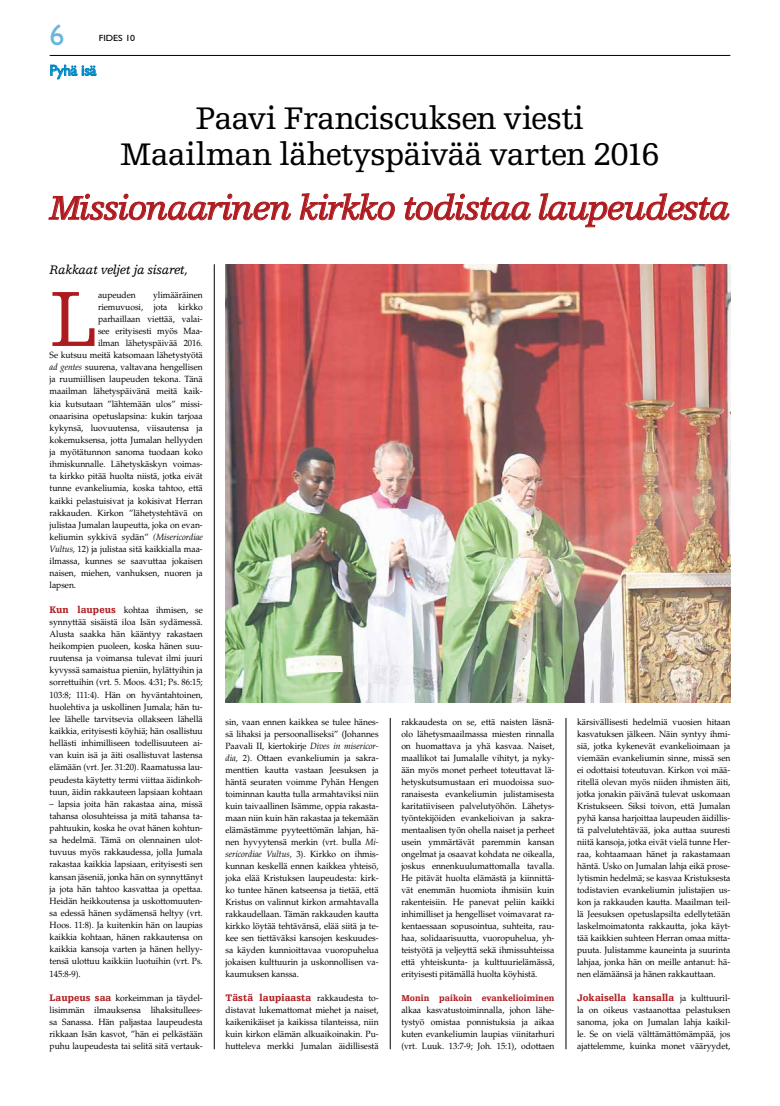
<style>
.page{position:relative;width:780px;height:1106px;background:#fff}
.page>*{position:absolute;margin:0;border:0;box-sizing:border-box;transform-origin:0 0}
.t1{font:82.6px "Egyptienne FLT Std";color:#ae1b1f;scale:.95 1}
.t2{font:italic 35px "Egyptienne FLT Std";letter-spacing:-.045em;color:#ae1b1f}
.t3{font:33px/36px "Egyptienne FLT Std";letter-spacing:-.035em;color:#000;text-align:center}
.t4{font:30px "Gill Sans Std";color:#6cb5dc}
.t5{font:15px "Gill Sans Std";letter-spacing:-.01em;color:#0088c3}
.t6{font:italic 13px "Egyptienne FLT Std";letter-spacing:-.025em;color:#000;scale:.95 1}
.t7{font:900 10px "Egyptienne FLT Std";letter-spacing:.005em;color:#ae1b1f;scale:.95 1}
.t8{font:9px/12px "Palatino LT Std";letter-spacing:-.005em;color:#000;text-align:justify;scale:.95 1}
.t9{font:900 9px "Egyptienne FLT Std";letter-spacing:.005em;color:#ae1b1f;scale:.95 1}
.t10{font:9px "Gill Sans Std";color:#000;scale:1.1 1}
.s1{font-style:italic}
.s2{font-family:"Egyptienne FLT Std";font-weight:900;font-size:10px;color:#ae1b1f}
.s3{font-family:"Palatino LT Std";font-weight:400;font-size:9px;color:#000}
</style>
<div class="page">
<hr style="left:50px;top:55px;width:680px;height:1px;background:#000">
<svg style="left:50px;top:65px;width:46px;height:14px"></svg>
<hr style="left:214px;top:264px;width:1px;height:785px;background:#000">
<hr style="left:565px;top:718px;width:1px;height:331px;background:#000">
<hr style="left:390px;top:718px;width:1px;height:331px;background:#000">
<svg style="left:48px;top:194px;width:243px;height:26px"></svg>
<svg style="left:299px;top:193px;width:96px;height:27px"></svg>
<svg style="left:404px;top:193px;width:127px;height:27px"></svg>
<svg style="left:538px;top:193px;width:191px;height:34px"></svg>
<img style="left:225px;top:264px;width:505px;height:438px">
<h3 class="t4" style="left:50px;top:18px;width:16px">6</h3>
<p class="t10" style="left:99px;top:33px;width:35px">FIDES 10</p>
<h3 class="t5" style="left:50px;top:62px;width:48px">Pyhä isä</h3>
<h3 class="t3" style="left:120px;top:101px;width:541px">Paavi Franciscuksen viesti<br>Maailman lähetyspäivää varten 2016</h3>
<h2 class="t2" style="left:50px;top:189px;width:682px">Missionaarinen kirkko todistaa laupeudesta</h2>
<h3 class="t6" style="left:50px;top:262px;width:147px">Rakkaat veljet ja sisaret,</h3>
<h1 class="t1" style="left:50px;top:274px;width:52px">L</h1>
<p class="t8" style="left:98px;top:289px;width:41px">aupeuden</p>
<p class="t8" style="left:153px;top:289px;width:54px">ylimääräinen</p>
<p class="t8" style="left:98px;top:301px;width:112px">riemuvuosi, jota kirkko</p>
<p class="t8" style="left:98px;top:313px;width:112px">parhaillaan viettää, valai-</p>
<p class="t8" style="left:98px;top:325px;width:112px">see erityisesti myös Maa-</p>
<p class="t8" style="left:98px;top:337px;width:112px">ilman lähetyspäivää 2016.</p>
<p class="t8" style="left:50px;top:349px;width:163px">Se kutsuu meitä katsomaan lähetystyötä</p>
<p class="t8" style="left:50px;top:361px;width:163px"><span class="s1">ad gentes</span> suurena, valtavana hengellisen</p>
<p class="t8" style="left:50px;top:373px;width:163px">ja ruumiillisen laupeuden tekona. Tänä</p>
<p class="t8" style="left:50px;top:385px;width:163px">maailman lähetyspäivänä meitä kaik-</p>
<p class="t8" style="left:50px;top:398px;width:163px">kia kutsutaan ”lähtemään ulos” missi-</p>
<p class="t8" style="left:50px;top:410px;width:163px">onaarisina opetuslapsina: kukin tarjoaa</p>
<p class="t8" style="left:50px;top:422px;width:163px">kykynsä, luovuutensa, viisautensa ja</p>
<p class="t8" style="left:50px;top:434px;width:163px">kokemuksensa, jotta Jumalan hellyyden</p>
<p class="t8" style="left:50px;top:446px;width:163px">ja myötätunnon sanoma tuodaan koko</p>
<p class="t8" style="left:50px;top:458px;width:163px">ihmiskunnalle. Lähetyskäskyn voimas-</p>
<p class="t8" style="left:50px;top:470px;width:163px">ta kirkko pitää huolta niistä, jotka eivät</p>
<p class="t8" style="left:50px;top:482px;width:163px">tunne evankeliumia, koska tahtoo, että</p>
<p class="t8" style="left:50px;top:494px;width:163px">kaikki pelastuisivat ja kokisivat Herran</p>
<p class="t8" style="left:50px;top:507px;width:163px">rakkauden. Kirkon ”lähetystehtävä on</p>
<p class="t8" style="left:50px;top:519px;width:163px">julistaa Jumalan laupeutta, joka on evan-</p>
<p class="t8" style="left:50px;top:531px;width:163px">keliumin sykkivä sydän” <span class="s1">(Misericordiae</span></p>
<p class="t8" style="left:50px;top:543px;width:163px"><span class="s1">Vultus,</span> 12) ja julistaa sitä kaikkialla maa-</p>
<p class="t8" style="left:50px;top:555px;width:163px">ilmassa, kunnes se saavuttaa jokaisen</p>
<p class="t8" style="left:50px;top:567px;width:163px">naisen, miehen, vanhuksen, nuoren ja</p>
<p class="t8" style="left:50px;top:579px;width:29px">lapsen.</p>
<p class="t8" style="left:50px;top:604px;width:163px"><span class="s2">Kun laupeus</span> kohtaa ihmisen, se synnyttää sisäistä iloa Isän sydämessä.<br>Alusta saakka hän kääntyy rakastaen heikompien puoleen, koska hänen suu&shy;ruutensa ja voimansa tulevat ilmi juuri kyvyssä samaistua pieniin, hylättyihin ja sorrettuihin (vrt. 5. Moos. 4:31; Ps. 86:15; 103:8; 111:4). Hän on hyväntahtoinen, huolehtiva ja uskollinen Jumala; hän tu&shy;lee lähelle tarvitsevia ollakseen lähellä kaikkia, erityisesti köyhiä; hän osallistuu hellästi inhimilliseen todellisuuteen ai&shy;van kuin isä ja äiti osallistuvat lastensa elämään (vrt. Jer. 31:20). Raamatussa lau&shy;peudesta käytetty termi viittaa äidinkoh&shy;tuun, äidin rakkauteen lapsiaan kohtaan</p>
<p class="t8" style="left:50px;top:797px;width:163px">– lapsia joita hän rakastaa aina, missä tahansa olosuhteissa ja mitä tahansa ta&shy;pahtuukin, koska he ovat hänen kohtun&shy;sa hedelmä. Tämä on olennainen ulot&shy;tuvuus myös rakkaudessa, jolla Jumala rakastaa kaikkia lapsiaan, erityisesti sen kansan jäseniä, jonka hän on synnyttänyt ja jota hän tahtoo kasvattaa ja opettaa.<br>Heidän heikkoutensa ja uskottomuuten&shy;sa edessä hänen sydämensä heltyy (vrt.<br>Hoos. 11:8). Ja kuitenkin hän on laupias kaikkia kohtaan, hänen rakkautensa on kaikkia kansoja varten ja hänen hellyy&shy;tensä ulottuu kaikkiin luotuihin (vrt. Ps.<br>145:8-9).</p>
<p class="t8" style="left:50px;top:991px;width:163px"><span class="s2">Laupeus saa</span> korkeimman ja täydel&shy;lisimmän ilmauksensa lihaksitullees&shy;sa Sanassa. Hän paljastaa laupeudesta rikkaan Isän kasvot, ”hän ei pelkästään puhu laupeudesta tai selitä sitä vertauk-</p>
<p class="t8" style="left:225px;top:715px;width:163px">sin, vaan ennen kaikkea se tulee hänes&shy;sä lihaksi ja persoonalliseksi” (Johannes Paavali II, kiertokirje <span class="s1">Dives in misericor&shy;dia,</span> 2). Ottaen evankeliumin ja sakra&shy;menttien kautta vastaan Jeesuksen ja häntä seuraten voimme Pyhän Hengen toiminnan kautta tulla armahtaviksi niin kuin taivaallinen Isämme, oppia rakasta&shy;maan niin kuin hän rakastaa ja tekemään elämästämme pyyteettömän lahjan, hä&shy;nen hyvyytensä merkin (vrt. bulla <span class="s1">Mi&shy;sericordiae Vultus,</span> 3). Kirkko on ihmis&shy;kunnan keskellä ennen kaikkea yhteisö, joka elää Kristuksen laupeudesta: kirk&shy;ko tuntee hänen katseensa ja tietää, että Kristus on valinnut kirkon armahtavalla rakkaudellaan. Tämän rakkauden kautta kirkko löytää tehtävänsä, elää siitä ja te&shy;kee sen tiettäväksi kansojen keskuudes&shy;sa käyden kunnioittavaa vuoropuhelua jokaisen kulttuurin ja uskonnollisen va&shy;kaumuksen kanssa.</p>
<p class="t7" style="left:225px;top:991px;width:163px">Tästä laupiaasta <span class="s3">rakkaudesta to-</span></p>
<p class="t8" style="left:225px;top:1003px;width:163px">distavat lukemattomat miehet ja naiset, kaikenikäiset ja kaikissa tilanteissa, niin kuin kirkon elämän alkuaikoinakin. Pu&shy;hutteleva merkki Jumalan äidillisestä</p>
<p class="t8" style="left:401px;top:715px;width:163px">rakkaudesta on se, että naisten läsnä&shy;olo lähetysmaailmassa miesten rinnalla on huomattava ja yhä kasvaa. Naiset, maallikot tai Jumalalle vihityt, ja nyky&shy;ään myös monet perheet toteuttavat lä&shy;hetyskutsumustaan eri muodoissa suo&shy;ranaisesta evankeliumin julistamisesta karitatiiviseen palvelutyöhön. Lähetys&shy;työntekijöiden evankelioivan ja sakra&shy;mentaalisen työn ohella naiset ja perheet usein ymmärtävät paremmin kansan ongelmat ja osaavat kohdata ne oikealla, joskus ennenkuulumattomalla tavalla.<br>He pitävät huolta elämästä ja kiinnittä&shy;vät enemmän huomiota ihmisiin kuin rakenteisiin. He panevat peliin kaikki inhimilliset ja hengelliset voimavarat ra&shy;kentaessaan sopusointua, suhteita, rau&shy;haa, solidaarisuutta, vuoropuhelua, yh&shy;teistyötä ja veljeyttä sekä ihmissuhteissa että yhteiskunta- ja kulttuurielämässä, erityisesti pitämällä huolta köyhistä.</p>
<p class="t9" style="left:401px;top:992px;width:163px">Monin paikoin evankelioiminen</p>
<p class="t8" style="left:401px;top:1003px;width:163px">alkaa kasvatustoiminnalla, johon lähe&shy;tystyö omistaa ponnistuksia ja aikaa kuten evankeliumin laupias viinitarhuri (vrt. Luuk. 13:7-9; Joh. 15:1), odottaen</p>
<p class="t8" style="left:577px;top:715px;width:163px">kärsivällisesti hedelmiä vuosien hitaan kasvatuksen jälkeen. Näin syntyy ihmi&shy;siä, jotka kykenevät evankelioimaan ja viemään evankeliumin sinne, missä sen ei odottaisi toteutuvan. Kirkon voi mää&shy;ritellä olevan myös niiden ihmisten äiti, jotka jonakin päivänä tulevat uskomaan Kristukseen. Siksi toivon, että Jumalan pyhä kansa harjoittaa laupeuden äidillis&shy;tä palvelutehtävää, joka auttaa suuresti niitä kansoja, jotka eivät vielä tunne Her&shy;raa, kohtaamaan hänet ja rakastamaan häntä. Usko on Jumalan lahja eikä prose&shy;lytismin hedelmä; se kasvaa Kristuksesta todistavien evankeliumin julistajien us&shy;kon ja rakkauden kautta. Maailman teil&shy;lä Jeesuksen opetuslapsilta edellytetään laskelmoimatonta rakkautta, joka käyt&shy;tää kaikkien suhteen Herran omaa mitta&shy;puuta. Julistamme kauneinta ja suurinta lahjaa, jonka hän on meille antanut: hä&shy;nen elämäänsä ja hänen rakkauttaan.</p>
<p class="t7" style="left:577px;top:991px;width:163px">Jokaisella kansalla <span class="s3">ja kulttuuril-</span></p>
<p class="t8" style="left:577px;top:1003px;width:163px">la on oikeus vastaanottaa pelastuksen sanoma, joka on Jumalan lahja kaikil&shy;le. Se on vielä välttämättömämpää, jos ajattelemme, kuinka monet vääryydet,</p>
</div>
